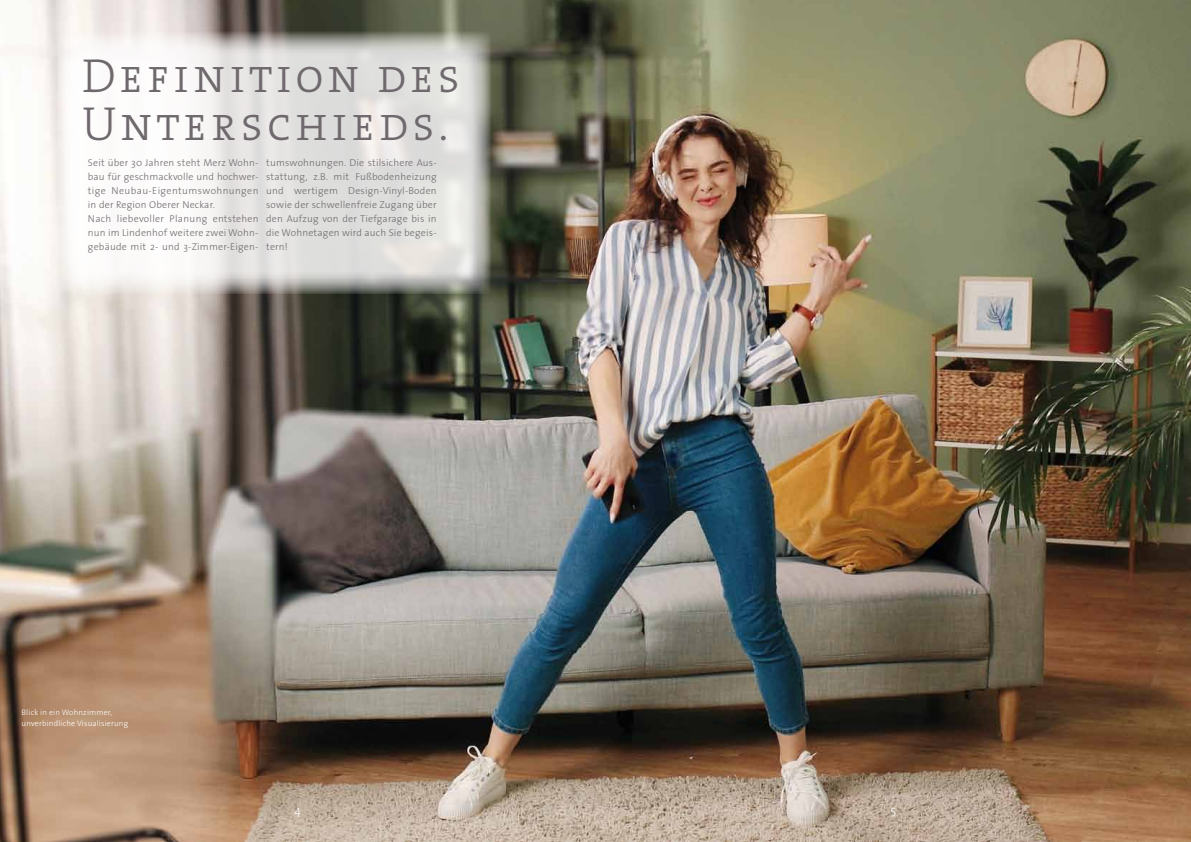
<style>
.page{position:relative;width:1191px;height:842px;background:#fff}
.page>*{position:absolute;margin:0;border:0;box-sizing:border-box;transform-origin:0 0}
.t1{font:48px/48px "The Serif Light Caps";letter-spacing:.07em;color:#6f696e}
.t2{font:300 12px "The Serif";color:#fff}
.t3{font:300 10px/14px "The Sans";letter-spacing:.02em;color:#6f696e}
.t4{font:300 8px/11px "The Sans";letter-spacing:.02em;color:#fff}
</style>
<div class="page">
<img style="left:0;top:0;width:1191px;height:842px">
<svg style="left:57px;top:31px;width:433px;height:263px"></svg>
<h1 class="t1" style="left:82px;top:50px;width:380px">Definition des<br>Unterschieds.</h1>
<p class="t3" style="left:88px;top:155px;width:172px">Seit über 30 Jahren steht Merz Wohn&shy;bau für geschmackvolle und hochwer&shy;tige Neubau-Eigentumswohnungen in der Region Oberer Neckar.<br>Nach liebevoller Planung entstehen nun im Lindenhof weitere zwei Wohn&shy;gebäude mit 2- und 3-Zimmer-Eigen-</p>
<p class="t3" style="left:266px;top:155px;width:172px;text-align:justify">tumswohnungen. Die stilsichere Aus&shy;stattung, z.B. mit Fußbodenheizung und wertigem Design-Vinyl-Boden sowie der schwellenfreie Zugang über den Aufzug von der Tiefgarage bis in die Wohnetagen wird auch Sie begeis&shy;tern!</p>
<p class="t4" style="left:22px;top:706px;width:108px">Blick in ein Wohnzimmer, unverbindliche Visualisierung</p>
<p class="t2" style="left:294px;top:800px;width:8px">4</p>
<p class="t2" style="left:890px;top:800px;width:7px">5</p>
</div>
